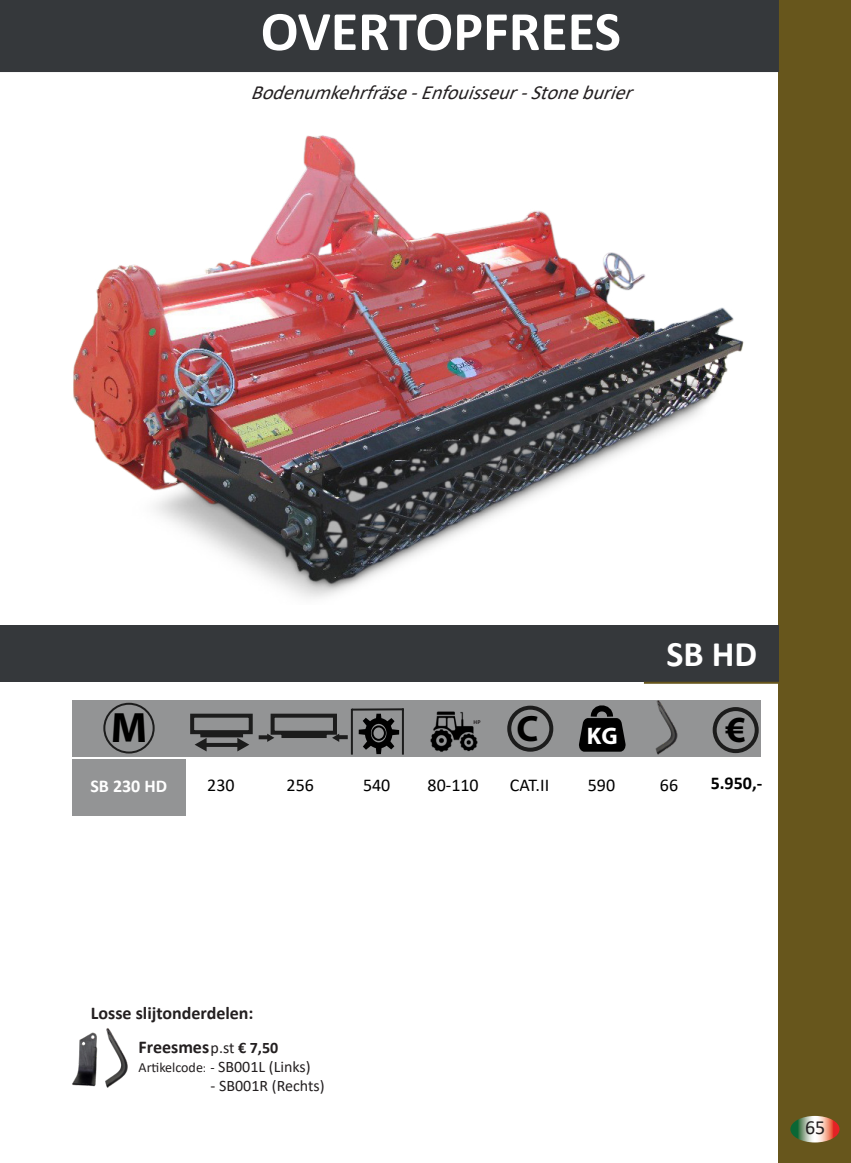
<style>
.page{position:relative;width:851px;height:1163px;background:#fff}
.page>*{position:absolute;margin:0;border:0;box-sizing:border-box;transform-origin:0 0}
.t1{font:700 56px "Calibri";color:#fff}
.t2{font:700 42.6px "Myriad Pro";color:#000}
.t3{font:700 37px "Myriad Pro";color:#000}
.t4{font:700 36.8px "Myriad Pro";color:#000}
.t5{font:700 36px "Calibri";color:#fff}
.t6{font:700 24px "Myriad Pro";color:#fff}
.t7{font:italic 20px "Calibri";color:#231f20}
.t8{font:20px "Calibri";color:#231f20}
.t9{font:700 18px "Calibri";color:#231f20}
.t10{font:18px "Calibri";color:#000}
.t11{font:700 18px "Calibri";color:#fff}
.t12{font:700 18px "Calibri";color:#000}
.t13{font:16px "Calibri";color:#231f20}
.t14{font:700 6px "Calibri";color:#231f20}
.s1{font-weight:400;font-size:16px}
.s2{font-size:16px}
.s3{font-size:14px}
.s4{font-size:12px}
</style>
<div class="page">
<div style="left:778px;top:0;width:72px;height:1162px;background:#67561c"></div>
<div style="left:0;top:0;width:778px;height:72px;background:#35383b"></div>
<svg style="left:790px;top:1115px;width:49px;height:27px"></svg>
<div style="left:0;top:625px;width:778px;height:56px;background:#35383b"></div>
<hr style="left:643px;top:681px;width:135px;height:2px;background:#67561c">
<div style="left:72px;top:699px;width:688px;height:57px;background:#939495"></div>
<div style="left:103px;top:702px;width:52px;height:51px;border:2px solid #1c1c1c;border-radius:50%"></div>
<img style="left:73px;top:71px;width:706px;height:528px">
<div style="left:72px;top:758px;width:113px;height:57px;background:#939495"></div>
<div style="left:507px;top:705px;width:46px;height:46px;border:4px solid #1c1c1c;border-radius:50%"></div>
<svg style="left:579px;top:705px;width:47px;height:46px"></svg>
<hr style="left:402px;top:708px;width:2px;height:46px;background:#1c1c1c">
<hr style="left:352px;top:708px;width:52px;height:2px;background:#1c1c1c">
<hr style="left:351px;top:708px;width:2px;height:46px;background:#1c1c1c">
<svg style="left:358px;top:713px;width:41px;height:41px"></svg>
<img style="left:428px;top:711px;width:51px;height:46px">
<div style="left:712px;top:707px;width:46px;height:46px;border:4px solid #1c1c1c;border-radius:50%"></div>
<svg style="left:190px;top:711px;width:161px;height:40px"></svg>
<img style="left:655px;top:700px;width:23px;height:54px">
<img style="left:72px;top:1028px;width:56px;height:60px">
<p class="t1" style="left:261px;top:-8px;width:362px">OVERTOPFREES</p>
<p class="t7" style="left:250px;top:78px;width:392px">Bodenumkehrfräse-Enfouisseur-Stoneburier</p>
<p class="t5" style="left:666px;top:628px;width:92px">SB HD</p>
<h2 class="t2" style="left:111px;top:700px;width:38px">M</h2>
<p class="t11" style="left:90px;top:773px;width:78px">SB 230 HD</p>
<p class="t10" style="left:207px;top:772px;width:29px">230</p>
<p class="t10" style="left:286px;top:772px;width:29px">256</p>
<p class="t10" style="left:363px;top:772px;width:29px">540</p>
<p class="t10" style="left:427px;top:772px;width:53px">80-110</p>
<p class="t10" style="left:510px;top:772px;width:41px">CAT.II</p>
<p class="t10" style="left:587px;top:772px;width:29px">590</p>
<h3 class="t4" style="left:516px;top:704px;width:24px">C</h3>
<h3 class="t6" style="left:586px;top:720px;width:32px">KG</h3>
<p class="t14" style="left:473px;top:717px;width:8px">HP</p>
<h3 class="t3" style="left:725px;top:705px;width:22px">€</h3>
<p class="t10" style="left:659px;top:772px;width:20px">66</p>
<p class="t12" style="left:710px;top:770px;width:53px">5.950,-</p>
<p class="t9" style="left:91px;top:1000px;width:164px">Losse slijtonderdelen:</p>
<p class="t9" style="left:138px;top:1034px;width:141px">Freesmes<span class="s1">p.st</span> <span class="s2">€ 7,50</span></p>
<p class="t13" style="left:138px;top:1055px;width:174px"><span class="s3">Artikelcode</span><span class="s4">:</span> <span class="s3">-</span> SB001L (Links)</p>
<p class="t13" style="left:210px;top:1074px;width:115px">- SB001R (Rechts)</p>
<p class="t8" style="left:805px;top:1113px;width:22px">65</p>
</div>
